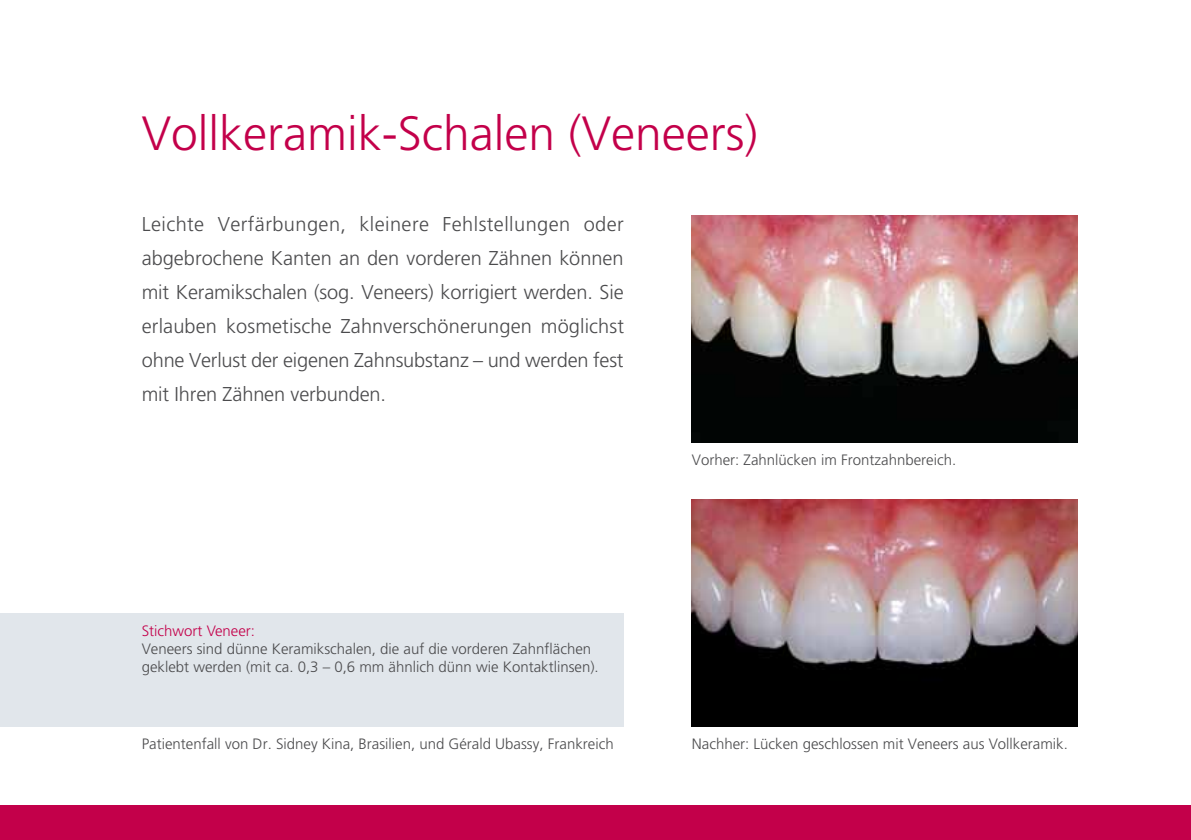
<style>
.page{position:relative;width:1191px;height:840px;background:#fff}
.page>*{position:absolute;margin:0;border:0;box-sizing:border-box;transform-origin:0 0}
.t1{font:300 48px "Frutiger";color:#c3004a}
.t2{font:300 20px/34px "Frutiger";letter-spacing:-.01em;color:#4b4b4d;text-align:justify}
.t3{font:300 15px/18px "Frutiger";color:#4b4b4d}
.t4{font:300 15px "Frutiger";color:#c3004a}
</style>
<div class="page">
<div style="left:0;top:805px;width:1191px;height:34px;background:#c3004a"></div>
<img style="left:692px;top:215px;width:385px;height:227px">
<div style="left:0;top:612px;width:624px;height:114px;background:#e1e6eb"></div>
<img style="left:692px;top:499px;width:385px;height:227px">
<h1 class="t1" style="left:142px;top:106px;width:617px">Vollkeramik-Schalen (Veneers)</h1>
<p class="t2" style="left:142px;top:207px;width:484px">Leichte Verfärbungen, kleinere Fehlstellungen oder abgebrochene Kanten an den vorderen Zähnen können mit Keramikschalen (sog. Veneers) korrigiert werden. Sie erlauben kosmetische Zahnverschönerungen möglichst ohne Verlust der eigenen Zahnsubstanz – und werden fest mit Ihren Zähnen verbunden.</p>
<p class="t4" style="left:142px;top:621px;width:115px">Stichwort Veneer:</p>
<p class="t3" style="left:142px;top:639px;width:458px">Veneers sind dünne Keramikschalen, die auf die vorderen Zahnflächen geklebt werden (mit ca. 0,3 – 0,6 mm ähnlich dünn wie Kontaktlinsen).</p>
<p class="t3" style="left:142px;top:734px;width:473px">Patientenfall von Dr. Sidney Kina, Brasilien, und Gérald Ubassy, Frankreich</p>
<p class="t3" style="left:692px;top:451px;width:266px">Vorher: Zahnlücken im Frontzahnbereich.</p>
<p class="t3" style="left:692px;top:734px;width:377px">Nachher: Lücken geschlossen mit Veneers aus Vollkeramik.</p>
</div>
